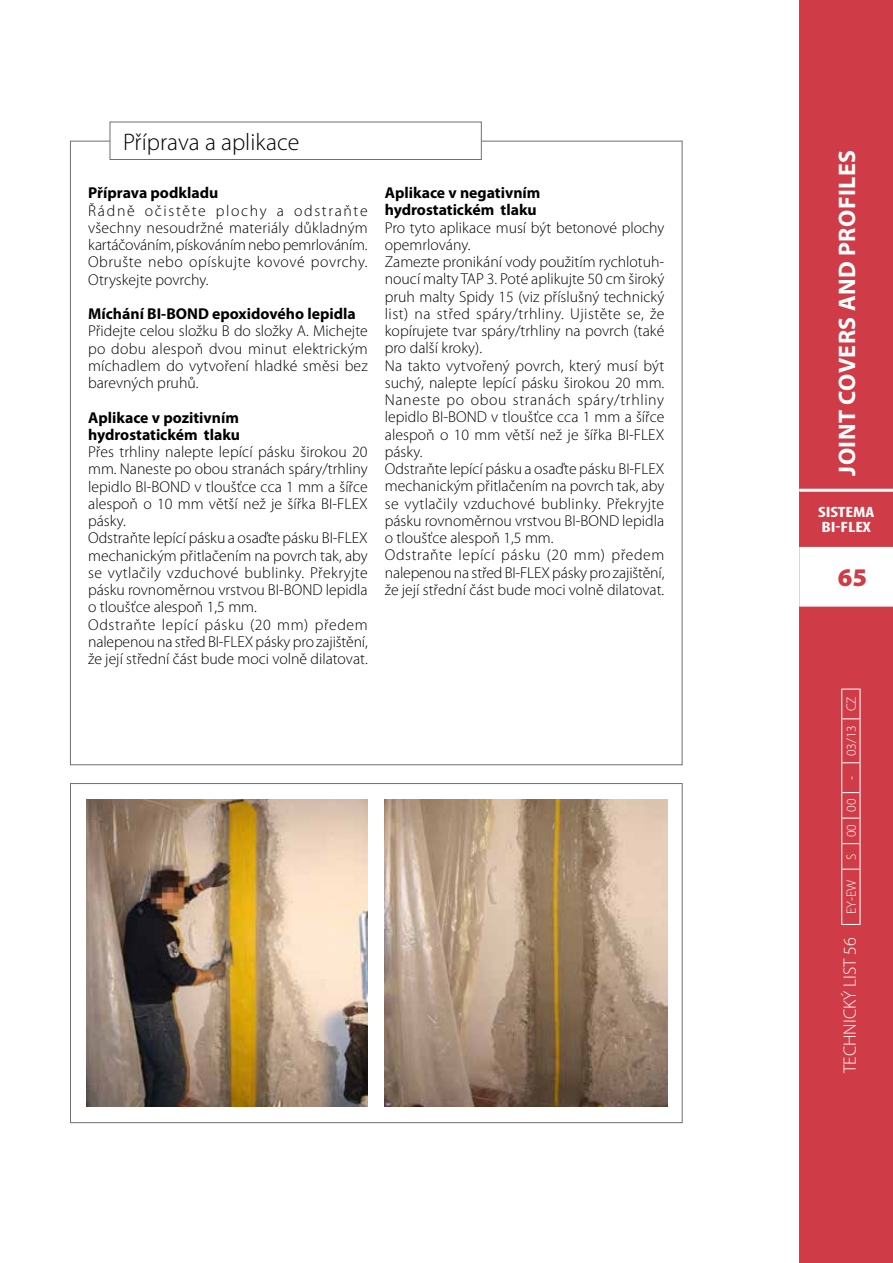
<style>
.page{position:relative;width:893px;height:1263px;background:#fff}
.page>*{position:absolute;margin:0;border:0;box-sizing:border-box;transform-origin:0 0}
.t1{font:900 25.5px "Myriad Pro";color:#cf3b46}
.t2{font:700 24px "Myriad Pro";letter-spacing:.02em;color:#fff}
.t3{font:300 24px "Myriad Pro";color:#000}
.t4{font:300 18px "Myriad Pro";color:#fff}
.t5{font:300 15.75px/17.2px "Myriad Pro";color:#000;text-align:justify}
.t6{font:700 15.75px/17.2px "Myriad Pro";color:#000}
.t7{font:700 condensed 15px/15px "Myriad Pro";letter-spacing:-.005em;color:#fff;scale:1.3 1}
.t8{font:300 13.5px "Myriad Pro";color:#fff}
</style>
<div class="page">
<div style="left:799px;top:0;width:94px;height:1263px;background:#cf3b46"></div>
<div style="left:799px;top:547px;width:94px;height:60px;background:#fff"></div>
<hr style="left:799px;top:489px;width:94px;height:3px;background:#fff">
<div style="left:110px;top:122px;width:372px;height:38px;border:1px solid #706f6f"></div>
<img style="left:385px;top:799px;width:282px;height:307px">
<img style="left:86px;top:799px;width:282px;height:307px">
<hr style="left:841px;top:869px;width:1px;height:56px;background:#fff">
<svg style="left:842px;top:924px;width:17px;height:1px"></svg>
<hr style="left:841px;top:763px;width:1px;height:30px;background:#fff">
<hr style="left:841px;top:719px;width:1px;height:44px;background:#fff">
<svg style="left:842px;top:762px;width:17px;height:1px"></svg>
<hr style="left:841px;top:688px;width:1px;height:31px;background:#fff">
<svg style="left:842px;top:718px;width:17px;height:1px"></svg>
<svg style="left:842px;top:688px;width:17px;height:2px"></svg>
<hr style="left:859px;top:869px;width:1px;height:56px;background:#fff">
<svg style="left:841px;top:792px;width:19px;height:78px"></svg>
<hr style="left:859px;top:763px;width:1px;height:30px;background:#fff">
<hr style="left:859px;top:719px;width:1px;height:44px;background:#fff">
<hr style="left:859px;top:688px;width:1px;height:31px;background:#fff">
<h2 class="t3" style="left:123px;top:127px;width:178px">Příprava a aplikace</h2>
<p class="t6" style="left:88px;top:185px;width:132px">Příprava podkladu</p>
<p class="t5" style="left:88px;top:202px;width:281px">Řádně očistěte plochy a odstraňte všechny nesoudržné materiály důkladným kartáčováním, pískováním nebo pemrlováním.<br>Obrušte nebo opískujte kovové povrchy.<br>Otryskejte povrchy.</p>
<p class="t6" style="left:88px;top:305px;width:269px">Míchání BI-BOND epoxidového lepidla</p>
<p class="t5" style="left:88px;top:322px;width:281px">Přidejte celou složku B do složky A. Michejte po dobu alespoň dvou minut elektrickým míchadlem do vytvoření hladké směsi bez barevných pruhů.</p>
<p class="t6" style="left:88px;top:409px;width:153px">Aplikace v pozitivním hydrostatickém tlaku</p>
<p class="t5" style="left:88px;top:443px;width:281px;text-align:left">Přes trhliny nalepte lepící pásku širokou 20 mm. Naneste po obou stranách spáry/trhliny lepidlo BI-BOND v tloušťce cca 1 mm a šířce alespoň o 10 mm větší než je šířka BI-FLEX pásky.<br>Odstraňte lepící pásku a osaďte pásku BI-FLEX mechanickým přitlačením na povrch tak, aby se vytlačily vzduchové bublinky. Překryjte pásku rovnoměrnou vrstvou BI-BOND lepidla o tloušťce alespoň 1,5 mm.<br>Odstraňte lepící pásku (20 mm) předem nalepenou na střed BI-FLEX pásky pro zajištění, že její střední část bude moci volně dilatovat.</p>
<p class="t6" style="left:385px;top:184px;width:157px">Aplikace v negativním hydrostatickém tlaku</p>
<p class="t5" style="left:385px;top:219px;width:281px;text-align:left">Pro tyto aplikace musí být betonové plochy opemrlovány.<br>Zamezte pronikání vody použitím rychlotuh&shy;noucí malty TAP 3. Poté aplikujte 50 cm široký pruh malty Spidy 15 (viz příslušný technický list) na střed spáry/trhliny. Ujistěte se, že kopírujete tvar spáry/trhliny na povrch (také pro další kroky).<br>Na takto vytvořený povrch, který musí být suchý, nalepte lepící pásku širokou 20 mm.<br>Naneste po obou stranách spáry/trhliny lepidlo BI-BOND v tloušťce cca 1 mm a šířce alespoň o 10 mm větší než je šířka BI-FLEX pásky.<br>Odstraňte lepící pásku a osaďte pásku BI-FLEX mechanickým přitlačením na povrch tak, aby se vytlačily vzduchové bublinky. Překryjte pásku rovnoměrnou vrstvou BI-BOND lepidla o tloušťce alespoň 1,5 mm.<br>Odstraňte lepící pásku (20 mm) předem nalepenou na střed BI-FLEX pásky pro zajištění, že její střední část bude moci volně dilatovat.</p>
<h2 class="t2" style="left:834px;top:476px;width:327px;rotate:-90deg">Joint covers and profiles</h2>
<p class="t7" style="left:818px;top:504px;width:45px">SISTEMA<br>BI-FLEX</p>
<h1 class="t1" style="left:838px;top:561px;width:31px">65</h1>
<p class="t8" style="left:843px;top:780px;width:85px;rotate:-90deg">- 03/13 CZ</p>
<p class="t8" style="left:843px;top:859px;width:62px;rotate:-90deg">S 00 00</p>
<p class="t8" style="left:843px;top:914px;width:36px;rotate:-90deg">EY-EW</p>
<p class="t4" style="left:839px;top:1073px;width:137px;rotate:-90deg">TECHNICKÝ LIST 56</p>
</div>
